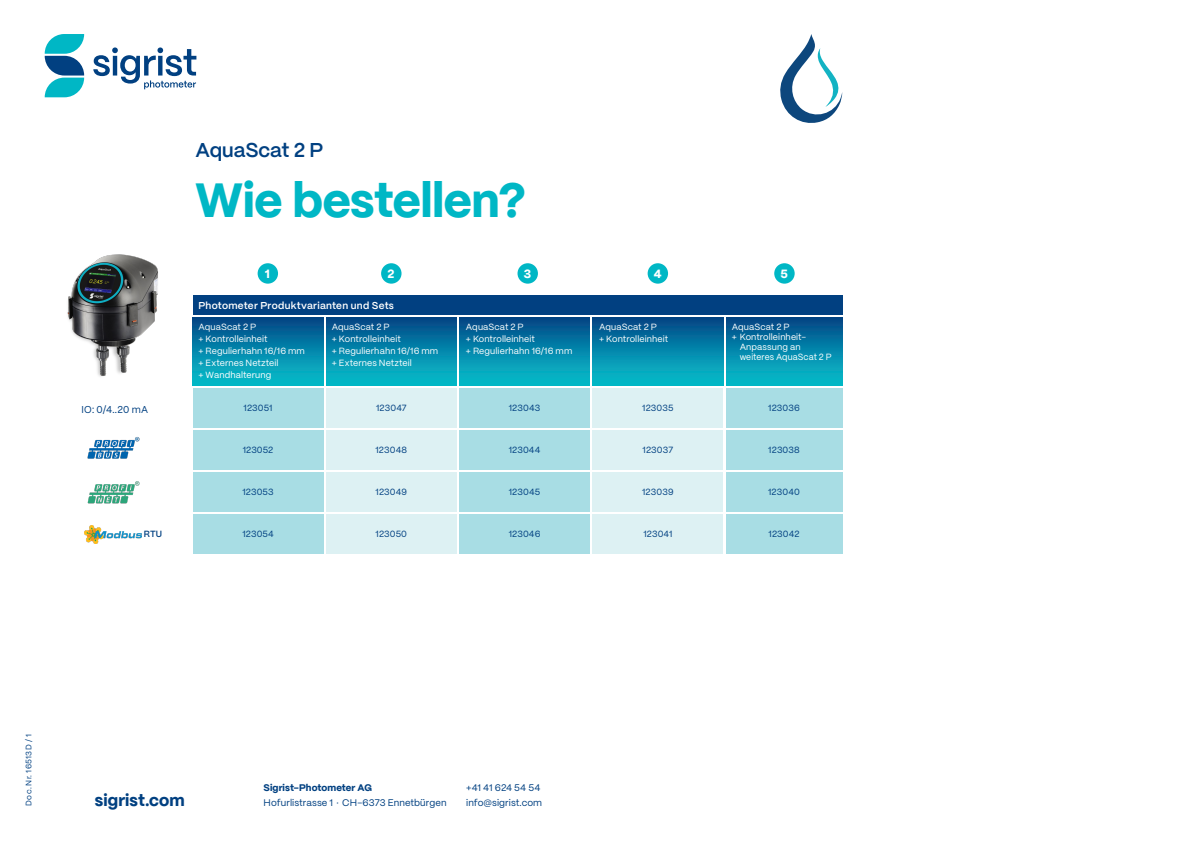
<style>
.page{position:relative;width:1191px;height:842px;background:#fff}
.page>*{position:absolute;margin:0;border:0;box-sizing:border-box;transform-origin:0 0}
.t1{font:800 48px "PP Mori";letter-spacing:-.01em;color:#00b7c5}
.t2{font:600 20px "PP Mori";letter-spacing:-.005em;color:#014081}
.t3{font:800 16.8px "PP Mori";letter-spacing:.005em;color:#014081}
.t4{font:800 12px "PP Mori";color:#fff}
.t5{font:600 10px "PP Mori";letter-spacing:.025em;color:#fff}
.t6{font:10px "PP Mori";color:#014081}
.t7{font:9.6px "PP Mori";letter-spacing:.005em;color:#014081}
.t8{font:800 9.6px "PP Mori";letter-spacing:.005em;color:#014081}
.t9{font:9px/10px "PP Mori";letter-spacing:.01em;color:#fff}
.t10{font:9px "PP Mori";letter-spacing:.015em;color:#014081}
.t11{font:600 9px "PP Mori";color:#014081}
.t12{font:8px "PP Mori";letter-spacing:.04em;color:#014081}
</style>
<div class="page">
<div style="left:193px;top:430px;width:130px;height:40px;background:#a8dde4"></div>
<div style="left:326px;top:430px;width:130px;height:40px;background:#ddf1f3"></div>
<div style="left:592px;top:430px;width:131px;height:40px;background:#ddf1f3"></div>
<div style="left:459px;top:430px;width:131px;height:40px;background:#a8dde4"></div>
<div style="left:726px;top:430px;width:116px;height:40px;background:#a8dde4"></div>
<div style="left:193px;top:514px;width:130px;height:40px;background:#a8dde4"></div>
<div style="left:326px;top:514px;width:130px;height:40px;background:#ddf1f3"></div>
<div style="left:592px;top:514px;width:131px;height:40px;background:#ddf1f3"></div>
<div style="left:459px;top:514px;width:131px;height:40px;background:#a8dde4"></div>
<div style="left:726px;top:514px;width:116px;height:40px;background:#a8dde4"></div>
<div style="left:193px;top:472px;width:130px;height:40px;background:#a8dde4"></div>
<div style="left:326px;top:472px;width:130px;height:40px;background:#ddf1f3"></div>
<div style="left:592px;top:472px;width:131px;height:40px;background:#ddf1f3"></div>
<div style="left:459px;top:472px;width:131px;height:40px;background:#a8dde4"></div>
<div style="left:726px;top:472px;width:116px;height:40px;background:#a8dde4"></div>
<div style="left:193px;top:388px;width:130px;height:40px;background:#a8dde4"></div>
<div style="left:326px;top:388px;width:130px;height:40px;background:#ddf1f3"></div>
<div style="left:592px;top:388px;width:131px;height:40px;background:#ddf1f3"></div>
<div style="left:459px;top:388px;width:131px;height:40px;background:#a8dde4"></div>
<div style="left:726px;top:388px;width:116px;height:40px;background:#a8dde4"></div>
<div style="left:193px;top:318px;width:130px;height:68px;background:linear-gradient(to bottom,#034a88,#06c1cc)"></div>
<div style="left:326px;top:318px;width:130px;height:68px;background:linear-gradient(to bottom,#034a88,#06c1cc)"></div>
<div style="left:592px;top:318px;width:131px;height:68px;background:linear-gradient(to bottom,#034a88,#06c1cc)"></div>
<div style="left:459px;top:318px;width:131px;height:68px;background:linear-gradient(to bottom,#034a88,#06c1cc)"></div>
<div style="left:726px;top:318px;width:116px;height:68px;background:linear-gradient(to bottom,#034a88,#06c1cc)"></div>
<img style="left:87px;top:437px;width:52px;height:22px">
<img style="left:87px;top:481px;width:52px;height:23px">
<div style="left:258px;top:263px;width:20px;height:21px;background:#00b7c5;border-radius:50%"></div>
<div style="left:381px;top:263px;width:20px;height:21px;background:#00b7c5;border-radius:50%"></div>
<div style="left:517px;top:263px;width:21px;height:21px;background:#00b7c5;border-radius:50%"></div>
<div style="left:647px;top:263px;width:21px;height:21px;background:#00b7c5;border-radius:50%"></div>
<div style="left:774px;top:263px;width:20px;height:21px;background:#00b7c5;border-radius:50%"></div>
<div style="left:193px;top:296px;width:649px;height:19px;background:#014081"></div>
<svg style="left:45px;top:34px;width:39px;height:63px"></svg>
<svg style="left:93px;top:47px;width:103px;height:42px"></svg>
<img style="left:84px;top:525px;width:57px;height:19px">
<img style="left:67px;top:254px;width:91px;height:123px">
<svg style="left:780px;top:34px;width:62px;height:89px"></svg>
<p class="t6" style="left:81px;top:401px;width:68px">IO: 0/4..20 mA</p>
<p class="t11" style="left:144px;top:526px;width:20px">RTU</p>
<p class="t2" style="left:196px;top:132px;width:129px">AquaScat 2 P</p>
<p class="t1" style="left:196px;top:158px;width:332px">Wie bestellen?</p>
<p class="t4" style="left:265px;top:263px;width:6px">1</p>
<p class="t4" style="left:388px;top:263px;width:8px">2</p>
<p class="t4" style="left:524px;top:263px;width:9px">3</p>
<p class="t4" style="left:654px;top:263px;width:9px">4</p>
<p class="t4" style="left:780px;top:263px;width:9px">5</p>
<p class="t5" style="left:198px;top:297px;width:197px">Photometer Produktvarianten und Sets</p>
<p class="t9" style="left:198px;top:321px;width:59px">AquaScat 2 P</p>
<p class="t9" style="left:198px;top:333px;width:71px">+ Kontrolleinheit</p>
<p class="t9" style="left:198px;top:345px;width:108px">+ Regulierhahn 16/16 mm</p>
<p class="t9" style="left:198px;top:357px;width:82px">+ Externes Netzteil</p>
<p class="t9" style="left:198px;top:369px;width:74px">+ Wandhalterung</p>
<p class="t9" style="left:466px;top:321px;width:59px">AquaScat 2 P</p>
<p class="t9" style="left:466px;top:333px;width:71px">+ Kontrolleinheit</p>
<p class="t9" style="left:466px;top:345px;width:108px">+ Regulierhahn 16/16 mm</p>
<p class="t9" style="left:599px;top:321px;width:59px">AquaScat 2 P</p>
<p class="t9" style="left:599px;top:333px;width:71px">+ Kontrolleinheit</p>
<p class="t9" style="left:731px;top:321px;width:59px">AquaScat 2 P</p>
<p class="t9" style="left:739px;top:331px;width:93px;text-indent:-8px">+ Kontrolleinheit-<br>Anpassung an weiteres AquaScat 2 P</p>
<p class="t9" style="left:332px;top:321px;width:59px">AquaScat 2 P</p>
<p class="t9" style="left:332px;top:333px;width:71px">+ Kontrolleinheit</p>
<p class="t9" style="left:332px;top:345px;width:108px">+ Regulierhahn 16/16 mm</p>
<p class="t9" style="left:332px;top:357px;width:82px">+ Externes Netzteil</p>
<p class="t10" style="left:244px;top:400px;width:30px">123051</p>
<p class="t10" style="left:376px;top:400px;width:32px">123047</p>
<p class="t10" style="left:509px;top:400px;width:33px">123043</p>
<p class="t10" style="left:642px;top:400px;width:33px">123035</p>
<p class="t10" style="left:768px;top:400px;width:33px">123036</p>
<p class="t10" style="left:243px;top:442px;width:32px">123052</p>
<p class="t10" style="left:375px;top:442px;width:33px">123048</p>
<p class="t10" style="left:509px;top:442px;width:33px">123044</p>
<p class="t10" style="left:642px;top:442px;width:32px">123037</p>
<p class="t10" style="left:768px;top:442px;width:33px">123038</p>
<p class="t10" style="left:242px;top:484px;width:33px">123053</p>
<p class="t10" style="left:375px;top:484px;width:33px">123049</p>
<p class="t10" style="left:509px;top:484px;width:33px">123045</p>
<p class="t10" style="left:642px;top:484px;width:33px">123039</p>
<p class="t10" style="left:768px;top:484px;width:33px">123040</p>
<p class="t10" style="left:242px;top:527px;width:33px">123054</p>
<p class="t10" style="left:375px;top:527px;width:33px">123050</p>
<p class="t10" style="left:509px;top:527px;width:33px">123046</p>
<p class="t10" style="left:643px;top:527px;width:30px">123041</p>
<p class="t10" style="left:768px;top:527px;width:32px">123042</p>
<p class="t12" style="left:22px;top:806px;width:73px;rotate:-90deg">Doc. Nr. 16513D / 1</p>
<p class="t3" style="left:95px;top:785px;width:91px">sigrist.com</p>
<p class="t8" style="left:264px;top:779px;width:110px">Sigrist-Photometer AG</p>
<p class="t7" style="left:264px;top:794px;width:184px">Hofurlistrasse 1 · CH-6373 Ennetbürgen</p>
<p class="t7" style="left:466px;top:780px;width:76px">+41 41 624 54 54</p>
<p class="t7" style="left:466px;top:794px;width:77px">info@sigrist.com</p>
</div>
